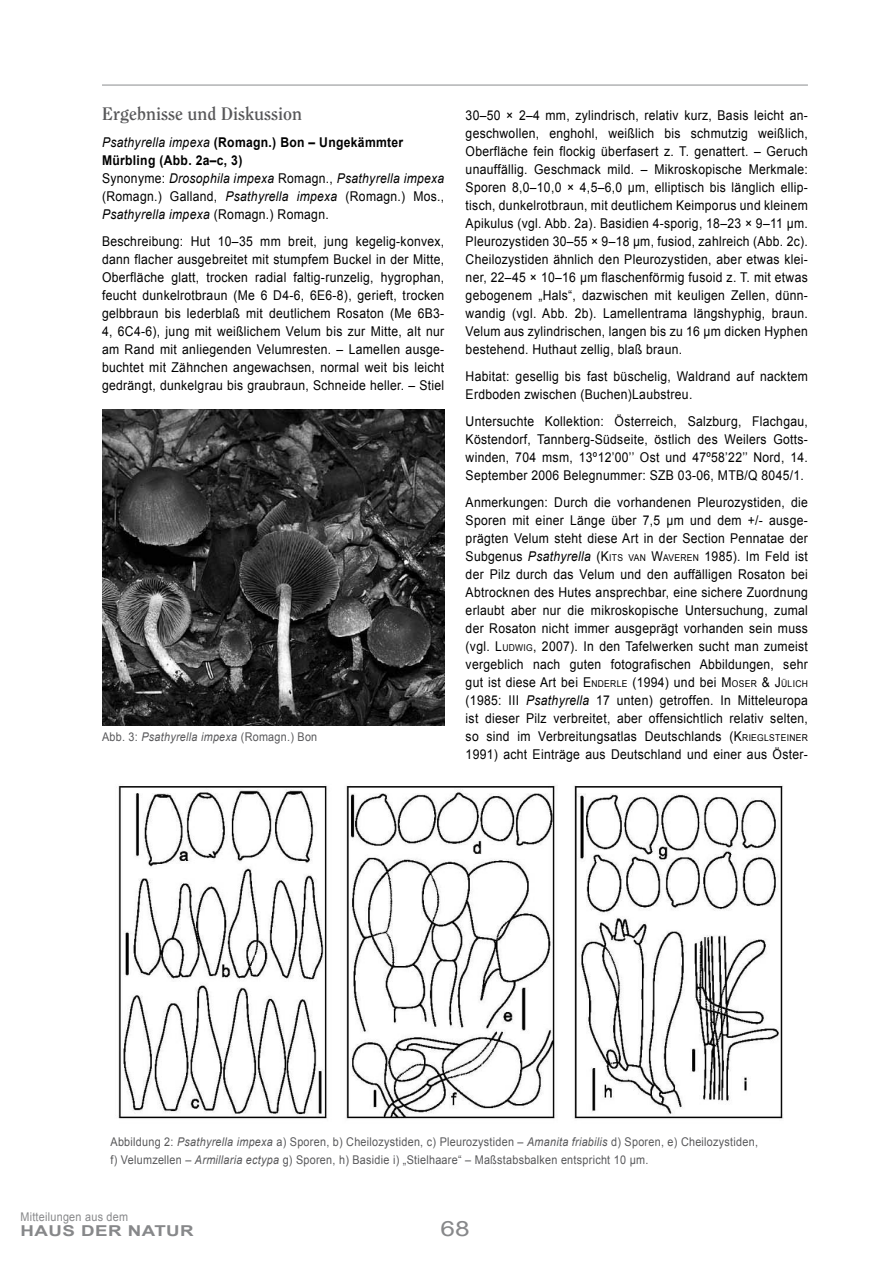
<style>
.page{position:relative;width:893px;height:1263px;background:#fff}
.page>*{position:absolute;margin:0;border:0;box-sizing:border-box;transform-origin:0 0}
.t1{font:21px "Arial";color:#87888a;scale:1.25 1}
.t2{font:700 18px "Clearface Std";color:#58585a}
.t3{font:700 15px "Arial";letter-spacing:.025em;color:#87888a;scale:1.25 1}
.t4{font:13.5px/18px "Arial";letter-spacing:.025em;color:#000;text-align:justify;scale:.9 1}
.t5{font:italic 13.5px/18px "Arial";letter-spacing:.025em;color:#000;scale:.9 1}
.t6{font:12px/18px "Arial";letter-spacing:.025em;color:#58585a;scale:.9 1}
.t7{font:12px "Arial";letter-spacing:.025em;color:#87888a;scale:.9 1}
.s1{font-weight:700;font-style:normal}
.s2{font-style:normal}
.s3{font-style:italic}
.s4{font-style:inherit}
.s5{font-size:9.45px}
</style>
<div class="page">
<hr style="left:102px;top:84px;width:706px;height:2px;background:#b1b3b4">
<img style="left:118px;top:785px;width:665px;height:334px">
<img style="left:102px;top:410px;width:342px;height:315px">
<h2 class="t2" style="left:102px;top:103px;width:202px">Ergebnisse und Diskussion</h2>
<p class="t5" style="left:102px;top:134px;width:382px">Psathyrella impexa <span class="s1">(Romagn.) Bon – Ungekämmter Mürbling (Abb. 2a–c, 3)<br></span><span class="s2">Synonyme:</span> Drosophila impexa <span class="s2">Romagn.,</span> Psathyrella impexa <span class="s2">(Romagn.) Galland,</span> Psathyrella impexa <span class="s2">(Romagn.) Mos., </span>Psathyrella impexa <span class="s2">(Romagn.) Romagn.</span></p>
<p class="t4" style="left:102px;top:232px;width:382px">Beschreibung: Hut 10–35 mm breit, jung kegelig-konvex, dann flacher ausgebreitet mit stumpfem Buckel in der Mitte, Oberfläche glatt, trocken radial faltig-runzelig, hygrophan, feucht dunkelrotbraun (Me 6 D4-6, 6E6-8), gerieft, trocken gelbbraun bis lederblaß mit deutlichem Rosaton (Me 6B3- 4, 6C4-6), jung mit weißlichem Velum bis zur Mitte, alt nur am Rand mit anliegenden Velumresten. – Lamellen ausge&shy;buchtet mit Zähnchen angewachsen, normal weit bis leicht gedrängt, dunkelgrau bis graubraun, Schneide heller. – Stiel</p>
<p class="t6" style="left:102px;top:728px;width:241px">Abb. 3: <span class="s3">Psathyrella impexa</span> (Romagn.) Bon</p>
<p class="t4" style="left:466px;top:106px;width:382px">30–50 × 2–4 mm, zylindrisch, relativ kurz, Basis leicht an&shy;geschwollen, enghohl, weißlich bis schmutzig weißlich, Oberfläche fein flockig überfasert z. T. genattert. – Geruch unauffällig. Geschmack mild. – Mikroskopische Merkmale:<br>Sporen 8,0–10,0 × 4,5–6,0 µm, elliptisch bis länglich ellip&shy;tisch, dunkelrotbraun, mit deutlichem Keimporus und kleinem Apikulus (vgl. Abb. 2a). Basidien 4-sporig, 18–23 × 9–11 µm.<br>Pleurozystiden 30–55 × 9–18 µm, fusiod, zahlreich (Abb. 2c).<br>Cheilozystiden ähnlich den Pleurozystiden, aber etwas klei&shy;ner, 22–45 × 10–16 µm flaschenförmig fusoid z. T. mit etwas gebogenem „Hals“, dazwischen mit keuligen Zellen, dünn&shy;wandig (vgl. Abb. 2b). Lamellentrama längshyphig, braun.<br>Velum aus zylindrischen, langen bis zu 16 µm dicken Hyphen bestehend. Huthaut zellig, blaß braun.</p>
<p class="t4" style="left:466px;top:367px;width:382px">Habitat: gesellig bis fast büschelig, Waldrand auf nacktem<br>Erdboden zwischen (Buchen)Laubstreu.</p>
<p class="t4" style="left:466px;top:412px;width:382px">Untersuchte Kollektion: Österreich, Salzburg, Flachgau, Köstendorf, Tannberg-Südseite, östlich des Weilers Gotts&shy;winden, 704 msm, 13º12’00’’ Ost und 47º58’22’’ Nord, 14.<br>September 2006 Belegnummer: SZB 03-06, MTB/Q 8045/1.</p>
<p class="t4" style="left:466px;top:493px;width:382px">Anmerkungen: Durch die vorhandenen Pleurozystiden, die Sporen mit einer Länge über 7,5 µm und dem +/- ausge&shy;prägten Velum steht diese Art in der Section Pennatae der Subgenus <span class="s3">Psathyrella</span> (<span class="s4">K</span><span class="s5">ITS VAN</span> <span class="s4">W</span><span class="s5">AVEREN</span> 1985). Im Feld ist der Pilz durch das Velum und den auffälligen Rosaton bei Abtrocknen des Hutes ansprechbar, eine sichere Zuordnung erlaubt aber nur die mikroskopische Untersuchung, zumal der Rosaton nicht immer ausgeprägt vorhanden sein muss (vgl. <span class="s4">L</span> <span class="s5">UDWIG</span>, 2007). In den Tafelwerken sucht man zumeist vergeblich nach guten fotografischen Abbildungen, sehr gut ist diese Art bei <span class="s4">E</span> <span class="s5">NDERLE</span> (1994) und bei <span class="s4">M</span><span class="s5">OSER</span> &amp; <span class="s4">J</span><span class="s5">ÜLICH </span>(1985: III <span class="s3">Psathyrella</span> 17 unten) getroffen. In Mitteleuropa ist dieser Pilz verbreitet, aber offensichtlich relativ selten, so sind im Verbreitungsatlas Deutschlands (<span class="s4">K</span><span class="s5">RIEGLSTEINER </span>1991) acht Einträge aus Deutschland und einer aus Öster-</p>
<p class="t6" style="left:111px;top:1133px;width:721px">Abbildung 2: <span class="s3">Psathyrella impexa</span> a) Sporen, b) Cheilozystiden, c) Pleurozystiden – <span class="s3">Amanita friabilis</span> d) Sporen, e) Cheilozystiden, f) Velumzellen – <span class="s3">Armillaria ectypa</span> g) Sporen, h) Basidie i) „Stielhaare“ – Maßstabsbalken entspricht 10 µm.</p>
<p class="t7" style="left:20px;top:1209px;width:121px">Mitteilungen aus dem</p>
<p class="t3" style="left:20px;top:1221px;width:140px">HAUS DER NATUR</p>
<h1 class="t1" style="left:440px;top:1215px;width:25px">68</h1>
</div>
